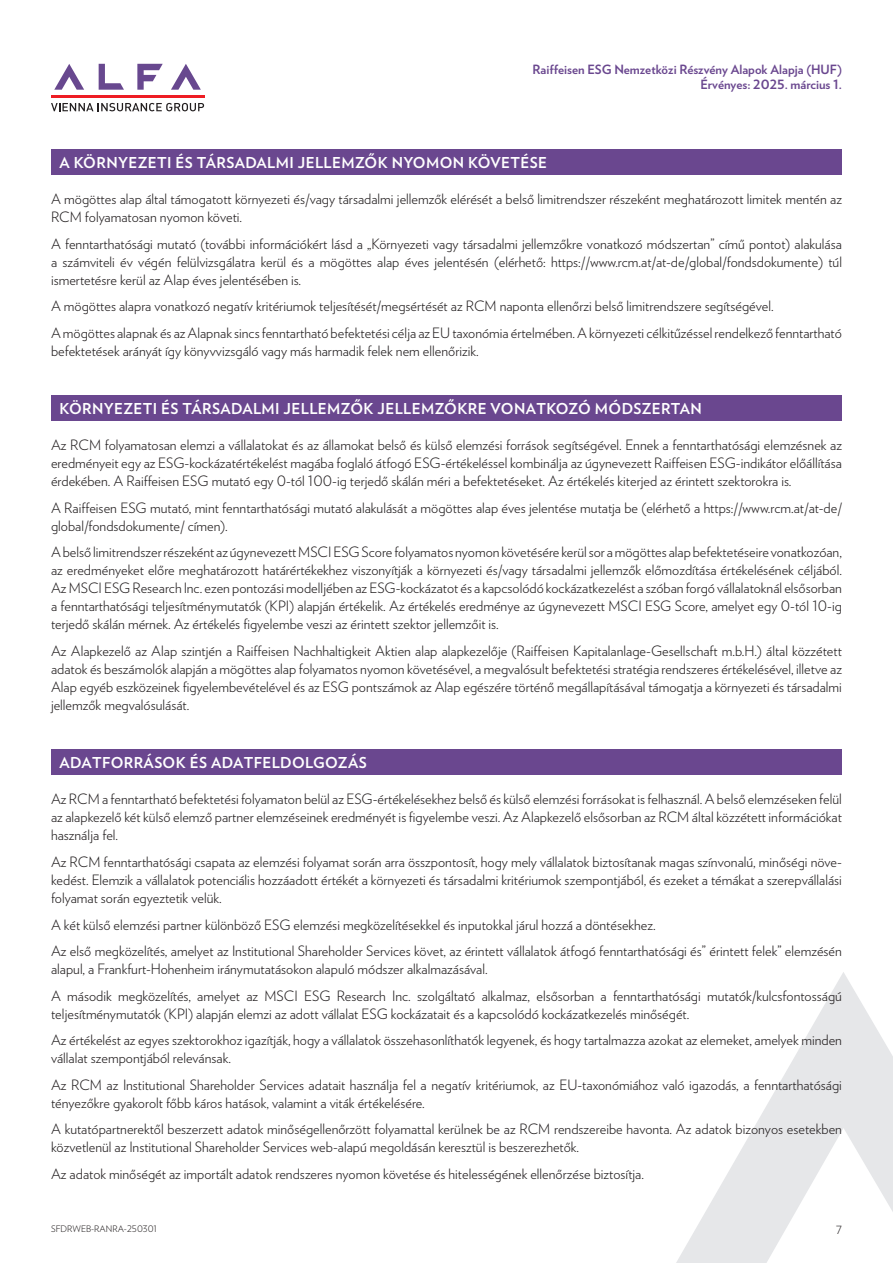
<style>
.page{position:relative;width:893px;height:1263px;background:#fff}
.page>*{position:absolute;margin:0;border:0;box-sizing:border-box;transform-origin:0 0}
.t1{font:700 15px "Verlag";letter-spacing:.025em;color:#fff}
.t2{font:300 14.25px/18px "Verlag";color:#231f20}
.t3{font:700 12.75px/15px "Verlag";color:#6a478f;text-align:right}
.t4{font:300 11.25px "Verlag";color:#231f20}
.t5{font:300 9px "Verlag";color:#231f20}
</style>
<div class="page">
<svg style="left:171px;top:64px;width:30px;height:26px"></svg>
<svg style="left:137px;top:64px;width:26px;height:26px"></svg>
<svg style="left:99px;top:64px;width:25px;height:26px"></svg>
<svg style="left:54px;top:64px;width:30px;height:26px"></svg>
<hr style="left:51px;top:95px;width:153px;height:3px;background:#ee1d23">
<svg style="left:51px;top:103px;width:153px;height:8px"></svg>
<svg style="left:676px;top:972px;width:217px;height:291px"></svg>
<div style="left:51px;top:149px;width:791px;height:25px;background:#6a478f"></div>
<div style="left:51px;top:395px;width:791px;height:25px;background:#6a478f"></div>
<div style="left:51px;top:749px;width:791px;height:25px;background:#6a478f"></div>
<p class="t3" style="left:533px;top:61px;width:311px">Raiffeisen ESG Nemzetközi Részvény Alapok Alapja (HUF)<br>Érvényes: 2025. március 1.</p>
<p class="t1" style="left:60px;top:150px;width:489px">A KÖRNYEZETI ÉS TÁRSADALMI JELLEMZŐK NYOMON KÖVETÉSE</p>
<p class="t2" style="left:51px;top:189px;width:792px">A mögöttes alap által támogatott környezeti és/vagy társadalmi jellemzők elérését a belső limitrendszer részeként meghatározott limitek mentén az<br>RCM folyamatosan nyomon követi.</p>
<p class="t2" style="left:51px;top:234px;width:792px;text-align:justify">A fenntarthatósági mutató (további információkért lásd a „Környezeti vagy társadalmi jellemzőkre vonatkozó módszertan” című pontot) alakulása a számviteli év végén felülvizsgálatra kerül és a mögöttes alap éves jelentésén (elérhető: https://www.rcm.at/at-de/global/fondsdokumente) túl ismertetésre kerül az Alap éves jelentésében is.</p>
<p class="t2" style="left:51px;top:292px;width:792px;line-height:26.5px">A mögöttes alapra vonatkozó negatív kritériumok teljesítését/megsértését az RCM naponta ellenőrzi belső limitrendszere segítségével.<br>A mögöttes alapnak és az Alapnak sincs fenntartható befektetési célja az EU taxonómia értelmében. A környezeti célkitűzéssel rendelkező fenntartható</p>
<p class="t2" style="left:51px;top:341px;width:429px">befektetések arányát így könyvvizsgáló vagy más harmadik felek nem ellenőrizik.</p>
<p class="t1" style="left:60px;top:396px;width:644px">KÖRNYEZETI ÉS TÁRSADALMI JELLEMZŐK JELLEMZŐKRE VONATKOZÓ MÓDSZERTAN</p>
<p class="t2" style="left:51px;top:435px;width:792px;text-align:justify">Az RCM folyamatosan elemzi a vállalatokat és az államokat belső és külső elemzési források segítségével. Ennek a fenntarthatósági elemzésnek az eredményeit egy az ESG-kockázatértékelést magába foglaló átfogó ESG-értékeléssel kombinálja az úgynevezett Raiffeisen ESG-indikátor előállítása érdekében. A Raiffeisen ESG mutató egy 0-tól 100-ig terjedő skálán méri a befektetéseket. Az értékelés kiterjed az érintett szektorokra is.</p>
<p class="t2" style="left:51px;top:498px;width:792px">A Raiffeisen ESG mutató, mint fenntarthatósági mutató alakulását a mögöttes alap éves jelentése mutatja be (elérhető a https://www.rcm.at/at-de/ global/fondsdokumente/ címen).</p>
<p class="t2" style="left:51px;top:542px;width:792px;text-align:justify">A belső limitrendszer részeként az úgynevezett MSCI ESG Score folyamatos nyomon követésére kerül sor a mögöttes alap befektetéseire vonatkozóan, az eredményeket előre meghatározott határértékekhez viszonyítják a környezeti és/vagy társadalmi jellemzők előmozdítása értékelésének céljából.<br>Az MSCI ESG Research Inc. ezen pontozási modelljében az ESG-kockázatot és a kapcsolódó kockázatkezelést a szóban forgó vállalatoknál elsősorban a fenntarthatósági teljesítménymutatók (KPI) alapján értékelik. Az értékelés eredménye az úgynevezett MSCI ESG Score, amelyet egy 0-tól 10-ig terjedő skálán mérnek. Az értékelés figyelembe veszi az érintett szektor jellemzőit is.</p>
<p class="t2" style="left:51px;top:641px;width:792px;text-align:justify">Az Alapkezelő az Alap szintjén a Raiffeisen Nachhaltigkeit Aktien alap alapkezelője (Raiffeisen Kapitalanlage-Gesellschaft m.b.H.) által közzétett adatok és beszámolók alapján a mögöttes alap folyamatos nyomon követésével, a megvalósult befektetési stratégia rendszeres értékelésével, illetve az Alap egyéb eszközeinek figyelembevételével és az ESG pontszámok az Alap egészére történő megállapításával támogatja a környezeti és társadalmi jellemzők megvalósulását.</p>
<p class="t1" style="left:60px;top:750px;width:309px">ADATFORRÁSOK ÉS ADATFELDOLGOZÁS</p>
<p class="t2" style="left:51px;top:789px;width:792px;text-align:justify">Az RCM a fenntartható befektetési folyamaton belül az ESG-értékelésekhez belső és külső elemzési forrásokat is felhasznál. A belső elemzéseken felül az alapkezelő két külső elemző partner elemzéseinek eredményét is figyelembe veszi. Az Alapkezelő elsősorban az RCM által közzétett információkat használja fel.</p>
<p class="t2" style="left:51px;top:852px;width:792px;text-align:justify">Az RCM fenntarthatósági csapata az elemzési folyamat során arra összpontosít, hogy mely vállalatok biztosítanak magas színvonalú, minőségi növe&shy;kedést. Elemzik a vállalatok potenciális hozzáadott értékét a környezeti és társadalmi kritériumok szempontjából, és ezeket a témákat a szerepvállalási folyamat során egyeztetik velük.</p>
<p class="t2" style="left:51px;top:910px;width:792px;line-height:26.5px">A két külső elemzési partner különböző ESG elemzési megközelítésekkel és inputokkal járul hozzá a döntésekhez.<br>Az első megközelítés, amelyet az Institutional Shareholder Services követ, az érintett vállalatok átfogó fenntarthatósági és” érintett felek” elemzésén</p>
<p class="t2" style="left:51px;top:955px;width:792px;line-height:26.5px">alapul, a Frankfurt-Hohenheim iránymutatásokon alapuló módszer alkalmazásával.<br>A második megközelítés, amelyet az MSCI ESG Research Inc. szolgáltató alkalmaz, elsősorban a fenntarthatósági mutatók/kulcsfontosságú</p>
<p class="t2" style="left:51px;top:999px;width:792px;line-height:26.5px">teljesítménymutatók (KPI) alapján elemzi az adott vállalat ESG kockázatait és a kapcsolódó kockázatkezelés minőségét.<br>Az értékelést az egyes szektorokhoz igazítják, hogy a vállalatok összehasonlíthatók legyenek, és hogy tartalmazza azokat az elemeket, amelyek minden</p>
<p class="t2" style="left:51px;top:1044px;width:792px;line-height:26.5px">vállalat szempontjából relevánsak.<br>Az RCM az Institutional Shareholder Services adatait használja fel a negatív kritériumok, az EU-taxonómiához való igazodás, a fenntarthatósági</p>
<p class="t2" style="left:51px;top:1088px;width:792px;line-height:26.5px">tényezőkre gyakorolt főbb káros hatások, valamint a viták értékelésére.<br>A kutatópartnerektől beszerzett adatok minőségellenőrzött folyamattal kerülnek be az RCM rendszereibe havonta. Az adatok bizonyos esetekben</p>
<p class="t2" style="left:51px;top:1133px;width:594px;line-height:26.5px">közvetlenül az Institutional Shareholder Services web-alapú megoldásán keresztül is beszerezhetők.<br>Az adatok minőségét az importált adatok rendszeres nyomon követése és hitelességének ellenőrzése biztosítja.</p>
<p class="t5" style="left:51px;top:1222px;width:108px">SFDRWEB-RANRA-250301</p>
<p class="t4" style="left:836px;top:1221px;width:7px">7</p>
</div>
